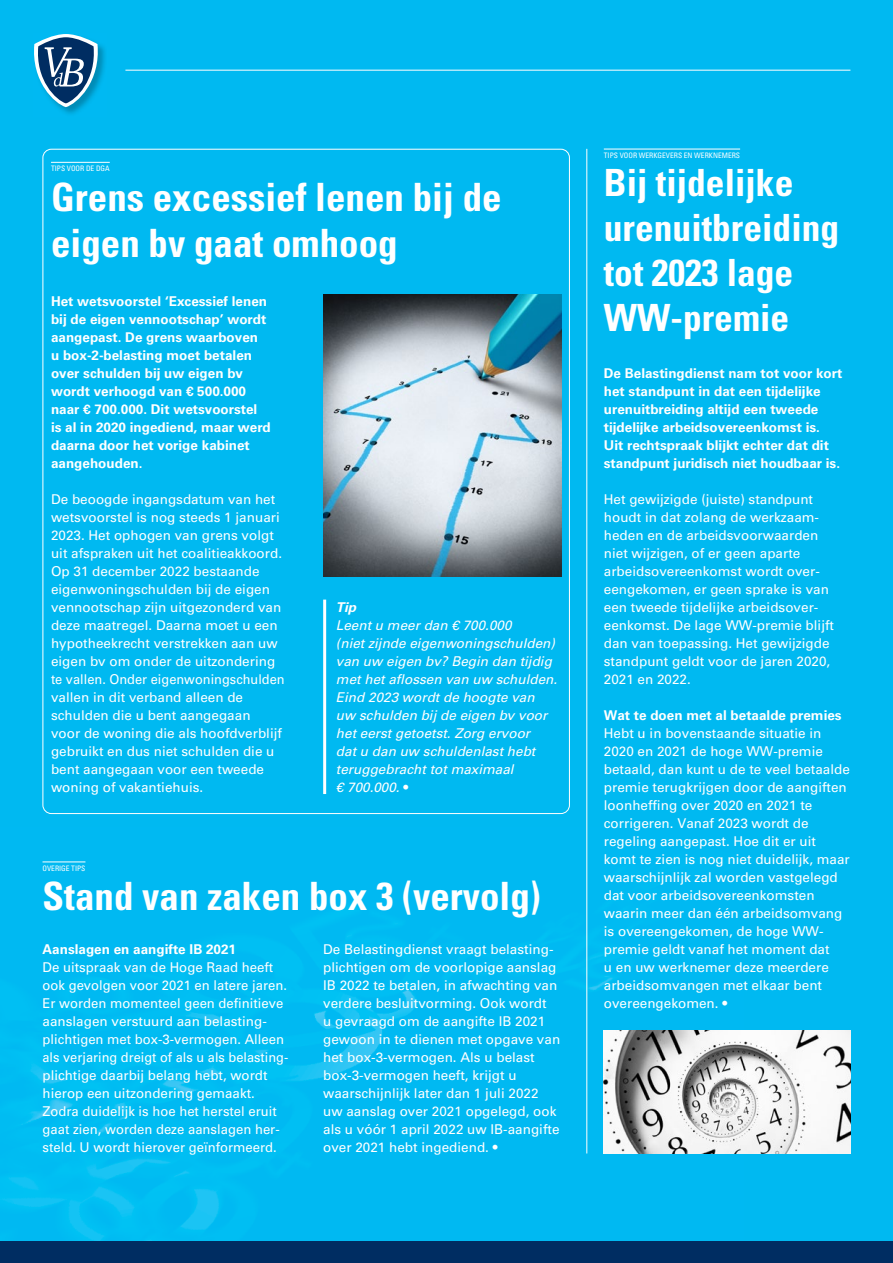
<style>
.page{position:relative;width:893px;height:1263px;background:#00b9f1}
.page>*{position:absolute;margin:0;border:0;box-sizing:border-box;transform-origin:0 0}
.t1{font:700 condensed 39px/46.8px "Univers LT Std";color:#fff}
.t2{font:700 condensed 37.5px/45px "Univers LT Std";color:#fff}
.t3{font:13.5px/18px "Univers LT Std";color:#fff}
.t4{font:700 13.5px/18px "Univers LT Std";color:#fff}
.t5{font:italic 13.5px/18px "Univers LT Std";color:#fff}
.t6{font:italic 700 13.5px "Univers LT Std";color:#fff}
.t7{font:condensed 7.5px "Univers LT Std";color:#fff}
.s1{font-style:normal}
</style>
<div class="page">
<img style="left:0;top:827px;width:743px;height:415px">
<div style="left:0;top:1242px;width:893px;height:21px;background:#002d62"></div>
<img style="left:58px;top:46px;width:47px;height:68px">
<svg style="left:34px;top:34px;width:67px;height:73px"></svg>
<hr style="left:125px;top:70px;width:725px;height:1px;background:#fff">
<hr style="left:51px;top:162px;width:59px;height:1px;background:#fff">
<hr style="left:323px;top:600px;width:3px;height:194px;background:#fff">
<hr style="left:604px;top:149px;width:136px;height:1px;background:#fff">
<hr style="left:586px;top:149px;width:1px;height:1004px;background:#fff">
<img style="left:323px;top:294px;width:238px;height:283px">
<img style="left:604px;top:1031px;width:246px;height:122px">
<hr style="left:43px;top:861px;width:42px;height:1px;background:#fff">
<p class="t7" style="left:51px;top:164px;width:60px">TIPS VOOR DE DGA</p>
<h1 class="t1" style="left:51px;top:173px;width:452px">Grens excessief lenen bij de eigen bv gaat omhoog</h1>
<p class="t4" style="left:51px;top:292px;width:221px">Het wetsvoorstel ‘Excessief lenen bij de eigen vennootschap’ wordt aangepast. De grens waarboven<br>u box-2-belasting moet betalen over schulden bij uw eigen bv wordt verhoogd van € 500.000 naar € 700.000. Dit wetsvoorstel is al in 2020 ingediend, maar werd daarna door het vorige kabinet aangehouden.</p>
<p class="t3" style="left:51px;top:490px;width:235px">De beoogde ingangsdatum van het wetsvoorstel is nog steeds 1 januari 2023. Het ophogen van grens volgt uit afspraken uit het coalitieakkoord.<br>Op 31 december 2022 bestaande eigenwoningschulden bij de eigen vennootschap zijn uitgezonderd van deze maatregel. Daarna moet u een hypotheekrecht verstrekken aan uw eigen bv om onder de uitzondering te vallen. Onder eigenwoningschulden vallen in dit verband alleen de schulden die u bent aangegaan<br>voor de woning die als hoofdverblijf gebruikt en dus niet schulden die u bent aangegaan voor een tweede woning of vakantiehuis.</p>
<p class="t6" style="left:336px;top:599px;width:22px">Tip</p>
<p class="t5" style="left:336px;top:616px;width:223px">Leent u meer dan € 700.000<br>(niet zijnde eigenwoningschulden) van uw eigen bv? Begin dan tijdig met het aflossen van uw schulden.<br>Eind 2023 wordt de hoogte van uw schulden bij de eigen bv voor het eerst getoetst. Zorg ervoor<br>dat u dan uw schuldenlast hebt teruggebracht tot maximaal<br>€ 700.000. <span class="s1">•</span></p>
<p class="t7" style="left:43px;top:863px;width:44px">OVERIGE TIPS</p>
<h1 class="t1" style="left:43px;top:873px;width:500px">Stand van zaken box 3 (vervolg)</h1>
<p class="t4" style="left:43px;top:940px;width:195px">Aanslagen en aangifte IB 2021</p>
<p class="t3" style="left:43px;top:958px;width:247px">De uitspraak van de Hoge Raad heeft ook gevolgen voor 2021 en latere jaren.<br>Er worden momenteel geen definitieve aanslagen verstuurd aan belasting&shy;plichtigen met box-3-vermogen. Alleen als verjaring dreigt of als u als belasting&shy;plichtige daarbij belang hebt, wordt hierop een uitzondering gemaakt.<br>Zodra duidelijk is hoe het herstel eruit gaat zien, worden deze aanslagen her&shy;steld. U wordt hierover geïnformeerd.</p>
<p class="t3" style="left:323px;top:940px;width:239px">De Belastingdienst vraagt belasting&shy;plichtigen om de voorlopige aanslag IB 2022 te betalen, in afwachting van verdere besluitvorming. Ook wordt<br>u gevraagd om de aangifte IB 2021 gewoon in te dienen met opgave van het box-3-vermogen. Als u belast box-3-vermogen heeft, krijgt u waarschijnlijk later dan 1 juli 2022 uw aanslag over 2021 opgelegd, ook als u vóór 1 april 2022 uw IB-aangifte over 2021 hebt ingediend. •</p>
<p class="t7" style="left:604px;top:151px;width:138px">TIPS VOOR WERKGEVERS EN WERKNEMERS</p>
<h2 class="t2" style="left:604px;top:160px;width:237px">Bij tijdelijke urenuitbreiding tot 2023 lage<br>WW-premie</h2>
<p class="t4" style="left:604px;top:364px;width:240px">De Belastingdienst nam tot voor kort het standpunt in dat een tijdelijke urenuitbreiding altijd een tweede tijdelijke arbeidsovereenkomst is.<br>Uit rechtspraak blijkt echter dat dit standpunt juridisch niet houdbaar is.</p>
<p class="t3" style="left:604px;top:490px;width:232px">Het gewijzigde (juiste) standpunt houdt in dat zolang de werkzaam&shy;heden en de arbeidsvoorwaarden niet wijzigen, of er geen aparte arbeidsovereenkomst wordt over&shy;eengekomen, er geen sprake is van een tweede tijdelijke arbeidsover&shy;eenkomst. De lage WW-premie blijft dan van toepassing. Het gewijzigde standpunt geldt voor de jaren 2020,<br>2021 en 2022.</p>
<p class="t4" style="left:604px;top:706px;width:239px">Wat te doen met al betaalde premies</p>
<p class="t3" style="left:604px;top:724px;width:248px">Hebt u in bovenstaande situatie in 2020 en 2021 de hoge WW-premie betaald, dan kunt u de te veel betaalde premie terugkrijgen door de aangiften loonheffing over 2020 en 2021 te corrigeren. Vanaf 2023 wordt de regeling aangepast. Hoe dit er uit komt te zien is nog niet duidelijk, maar waarschijnlijk zal worden vastgelegd dat voor arbeidsovereenkomsten waarin meer dan één arbeidsomvang is overeengekomen, de hoge WW&shy;premie geldt vanaf het moment dat<br>u en uw werknemer deze meerdere arbeidsomvangen met elkaar bent overeengekomen. •</p>
</div>
